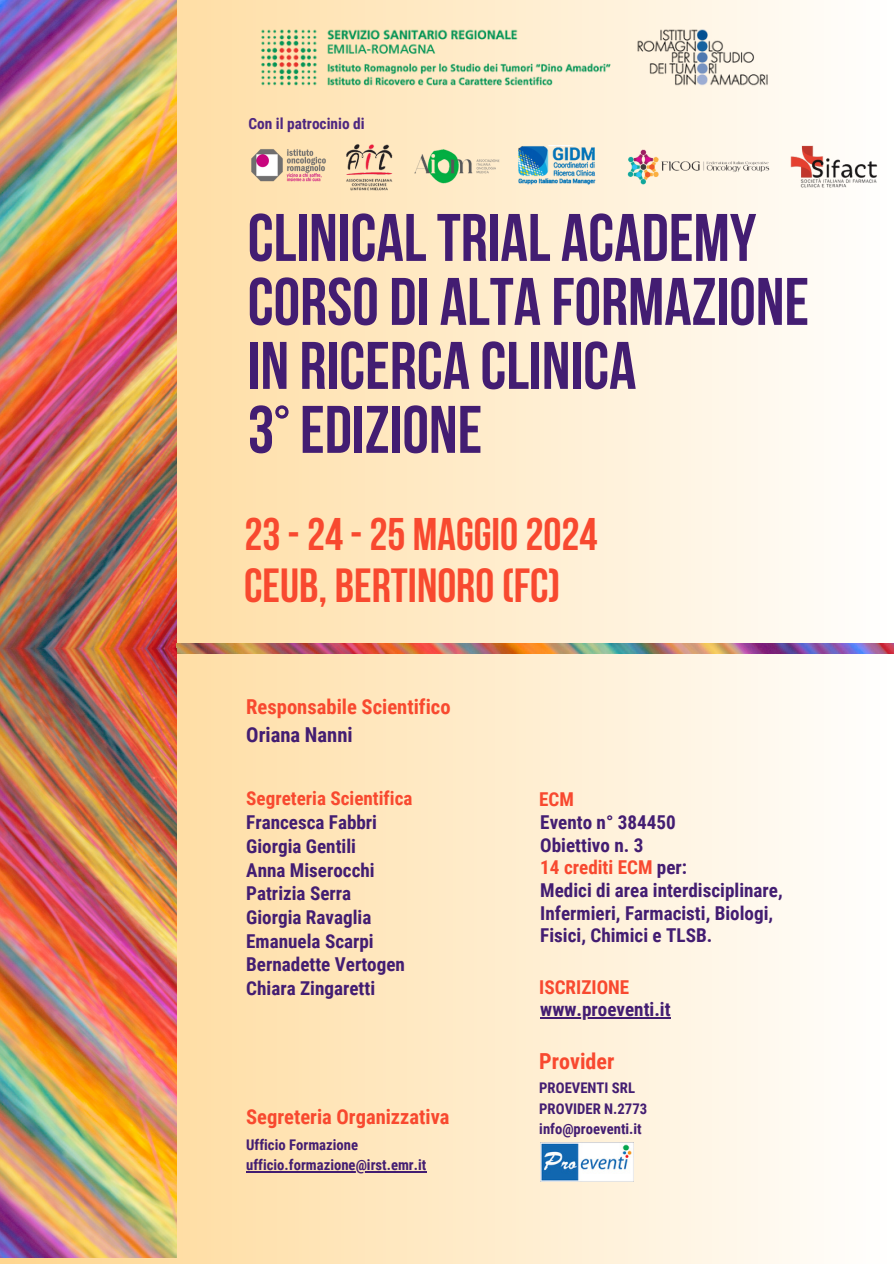
<style>
.page{position:relative;width:894px;height:1264px;background:#fff}
.page>*{position:absolute;margin:0;border:0;box-sizing:border-box;transform-origin:0 0}
.t1{font:700 67.05px/63.9px "Bebas Neue";color:#431d72}
.t2{font:700 47.7px "Bebas Neue";color:#f8492f}
.t3{font:700 45.6px "Bebas Neue";color:#f8492f}
.t4{font:700 22.05px "Roboto Condensed";color:#f8492f}
.t5{font:700 20.55px/28.7px "Roboto Condensed";color:#f8492f}
.t6{font:700 19.05px/23.7px "Roboto Condensed";color:#431d72}
.t7{font:700 19.05px "Roboto Condensed";color:#f8492f}
.t8{font:700 15.45px "Roboto Condensed";color:#4e2780}
.t9{font:700 14.7px "Roboto Condensed";color:#431d72}
.s1{color:#431d72}
.s2{color:#f8492f}
</style>
<div class="page">
<div style="left:0;top:0;width:893px;height:1263px;background:linear-gradient(to right,#ffd58e,#fffffe)"></div>
<img style="left:244px;top:20px;width:540px;height:74px">
<img style="left:540px;top:1142px;width:93px;height:39px">
<img style="left:0;top:0;width:176px;height:648px">
<img style="left:176px;top:643px;width:717px;height:10px">
<img style="left:0;top:648px;width:176px;height:609px">
<img style="left:244px;top:137px;width:88px;height:55px">
<img style="left:411px;top:144px;width:93px;height:41px">
<img style="left:516px;top:145px;width:81px;height:39px">
<img style="left:620px;top:145px;width:152px;height:43px">
<img style="left:335px;top:137px;width:65px;height:56px">
<img style="left:783px;top:139px;width:99px;height:54px">
<hr style="left:246px;top:1171px;width:180px;height:1px;background:#431d72">
<hr style="left:540px;top:1017px;width:130px;height:1px;background:#431d72">
<p class="t8" style="left:248px;top:115px;width:118px">Con il patrocinio di</p>
<p class="t1" style="left:248px;top:212px;width:562px">CLINICALTRIAL ACADEMY<br>CORSO DI ALTA FORMAZIONE<br>IN RICERCA CLINICA<br>3°EDIZIONE</p>
<p class="t3" style="left:244px;top:515px;width:354px">23-24-25 MAGGIO2024</p>
<h1 class="t2" style="left:244px;top:566px;width:318px">CEUB, BERTINORO(FC)</h1>
<h3 class="t5" style="left:246px;top:692px;width:206px">Responsabile Scientifico<br><span class="s1">Oriana Nanni</span></h3>
<h2 class="t6" style="left:246px;top:787px;width:168px"><span class="s2">Segreteria Scientifica<br></span>Francesca Fabbri<br>Giorgia Gentili<br>Anna Miserocchi<br>Patrizia Serra<br>Giorgia Ravaglia<br>Emanuela Scarpi<br>Bernadette Vertogen<br>Chiara Zingaretti</h2>
<h6 class="t5" style="left:246px;top:1102px;width:205px">Segreteria Organizzativa</h6>
<h4 class="t9" style="left:246px;top:1135px;width:113px">Ufficio Formazione</h4>
<p class="t9" style="left:246px;top:1156px;width:181px">ufficio.formazione@irst.emr.it</p>
<h6 class="t7" style="left:539px;top:788px;width:36px">ECM</h6>
<h5 class="t6" style="left:540px;top:811px;width:244px;line-height:22.6px">Evento n° 384450<br>Obiettivo n. 3<br><span class="s2">14 crediti ECM</span> per:<br>Medici di area interdisciplinare,<br>Infermieri, Farmacisti, Biologi,<br>Fisici, Chimici e TLSB.</h5>
<p class="t7" style="left:539px;top:976px;width:92px">ISCRIZIONE</p>
<h4 class="t6" style="left:540px;top:997px;width:132px">www.proeventi.it</h4>
<p class="t4" style="left:539px;top:1048px;width:76px">Provider</p>
<h4 class="t9" style="left:539px;top:1079px;width:97px">PROEVENTI SRL</h4>
<h6 class="t9" style="left:539px;top:1100px;width:109px">PROVIDER N.2773</h6>
<h5 class="t9" style="left:539px;top:1120px;width:104px">info@proeventi.it</h5>
</div>
